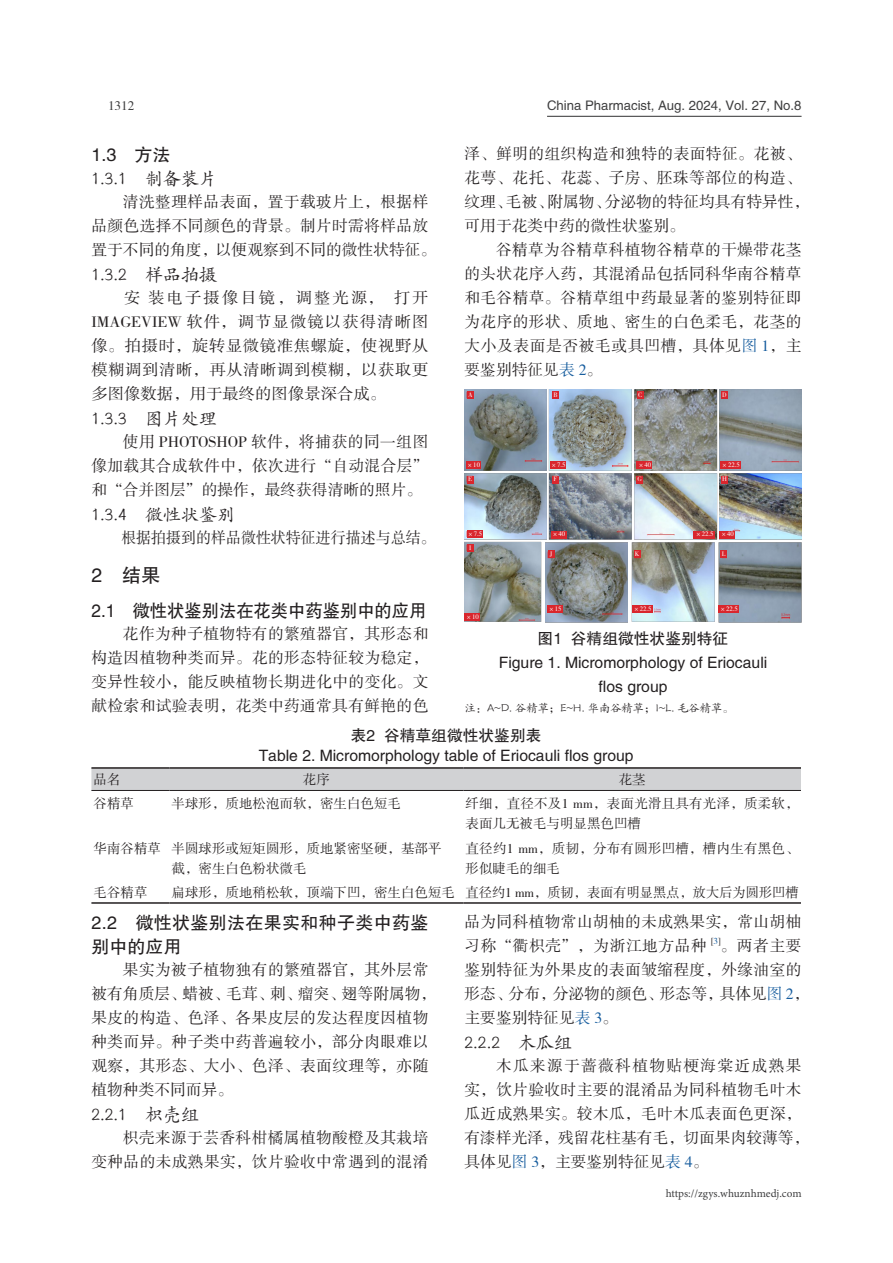
<style>
.page{position:relative;width:893px;height:1263px;background:#fff}
.page>*{position:absolute;margin:0;border:0;box-sizing:border-box;transform-origin:0 0}
._12_正文一级标题{font:19.5px "FZHTK GBK1 0";color:#231f20}
._13_1_三级标题{font:18px "FZKTK GBK1 0";color:#231f20}
._13_正文二级标题{font:18px/24px "FZHTK GBK1 0";letter-spacing:.02em;color:#231f20}
._13_正文二级标题-2{font:18px "FZHTK GBK1 0";color:#231f20;scale:.96 1}
._13_正文二级标题-3{font:18px "FZHTK GBK1 0";color:#231f20}
._11_正文{font:15.75px/24px "FZSSK GBK1 0";letter-spacing:.02em;color:#231f20}
._15_图表名{font:15.75px "FZHTK GBK1 0";color:#231f20}
._11_正文-2{font:15.75px/24px "FZSSK GBK1 0";letter-spacing:.02em;color:#231f20;text-align:justify;scale:1.04 1}
._11_正文-3{font:15.75px/24px "FZSSK GBK1 0";color:#231f20}
._11_正文-4{font:15.75px "FZSSK GBK1 0";color:#231f20;scale:.95 1}
._15_1_图表内容{font:13.5px/20.2px "FZSSK GBK1 0";color:#231f20}
.t1{font:13.2px "FZHTK GBK1 0";color:#3e3e3f}
.t2{font:13.2px "FZSSK GBK1 0";color:#3e3e3f}
._14_图表注释{font:11.25px "FZKTK GBK1 0";color:#231f20}
.t3{font:11.25px "Minion Pro";color:#3e3e3f}
._11_正文-5{font:9.15px "FZSSK GBK1 0";color:#231f20}
._15_1_图表内容-2{font:6.75px "FZSSK GBK1 0";color:#fff}
.s1{color:#175d9e}
</style>
<div class="page">
<hr style="left:547px;top:116px;width:254px;height:1px;background:#3e3e3f">
<img style="left:464px;top:389px;width:337px;height:233px">
<div style="left:91px;top:769px;width:710px;height:21px;background:#d1d2d4"></div>
<hr style="left:91px;top:902px;width:78px;height:2px;background:#231f20">
<hr style="left:169px;top:902px;width:294px;height:2px;background:#231f20">
<hr style="left:463px;top:902px;width:338px;height:2px;background:#231f20">
<hr style="left:91px;top:790px;width:78px;height:1px;background:#231f20">
<hr style="left:169px;top:790px;width:294px;height:1px;background:#231f20">
<hr style="left:463px;top:790px;width:338px;height:1px;background:#231f20">
<hr style="left:91px;top:767px;width:78px;height:2px;background:#231f20">
<hr style="left:169px;top:767px;width:294px;height:2px;background:#231f20">
<hr style="left:463px;top:767px;width:338px;height:2px;background:#231f20">
<div style="left:467px;top:391px;width:6px;height:8px;background:#d9262d"></div>
<div style="left:552px;top:391px;width:7px;height:8px;background:#d9262d"></div>
<div style="left:637px;top:391px;width:7px;height:8px;background:#d9262d"></div>
<div style="left:721px;top:391px;width:7px;height:8px;background:#d9262d"></div>
<div style="left:467px;top:476px;width:6px;height:8px;background:#d9262d"></div>
<div style="left:552px;top:476px;width:6px;height:8px;background:#d9262d"></div>
<div style="left:637px;top:476px;width:6px;height:8px;background:#d9262d"></div>
<div style="left:722px;top:476px;width:6px;height:8px;background:#d9262d"></div>
<div style="left:467px;top:544px;width:6px;height:8px;background:#d9262d"></div>
<div style="left:548px;top:550px;width:6px;height:8px;background:#d9262d"></div>
<div style="left:634px;top:550px;width:6px;height:8px;background:#d9262d"></div>
<div style="left:721px;top:550px;width:6px;height:8px;background:#d9262d"></div>
<div style="left:466px;top:461px;width:14px;height:8px;background:#d9262d"></div>
<div style="left:550px;top:461px;width:16px;height:8px;background:#d9262d"></div>
<div style="left:637px;top:461px;width:15px;height:8px;background:#d9262d"></div>
<div style="left:720px;top:461px;width:21px;height:8px;background:#d9262d"></div>
<div style="left:467px;top:530px;width:15px;height:8px;background:#d9262d"></div>
<div style="left:551px;top:531px;width:15px;height:8px;background:#d9262d"></div>
<div style="left:693px;top:531px;width:22px;height:8px;background:#d9262d"></div>
<div style="left:719px;top:531px;width:16px;height:8px;background:#d9262d"></div>
<div style="left:464px;top:613px;width:16px;height:8px;background:#d9262d"></div>
<div style="left:547px;top:605px;width:15px;height:8px;background:#d9262d"></div>
<div style="left:632px;top:605px;width:21px;height:8px;background:#d9262d"></div>
<div style="left:718px;top:605px;width:21px;height:8px;background:#d9262d"></div>
<p class="t2" style="left:108px;top:98px;width:28px">1312</p>
<p class="t1" style="left:547px;top:98px;width:256px">China Pharmacist, Aug. 2024, Vol. 27, No.8</p>
<p class="_11_正文-3" style="left:464px;top:142px;width:346px">泽、鲜明的组织构造和独特的表面特征。花被、花萼、花托、花蕊、子房、胚珠等部位的构造、纹理、毛被、附属物、分泌物的特征均具有特异性，可用于花类中药的微性状鉴别。</p>
<p class="_11_正文" style="left:464px;top:238px;width:339px;text-align:justify;text-indent:32px">谷精草为谷精草科植物谷精草的干燥带花茎的头状花序入药，其混淆品包括同科华南谷精草和毛谷精草。谷精草组中药最显著的鉴别特征即为花序的形状、质地、密生的白色柔毛，花茎的大小及表面是否被毛或具凹槽，具体见<span class="s1">图 1</span>，主要鉴别特征见<span class="s1">表 2</span>。</p>
<p class="_13_正文二级标题-3" style="left:91px;top:145px;width:80px">1.3 方法</p>
<p class="_13_1_三级标题" style="left:91px;top:169px;width:127px">1.3.1 制备装片</p>
<p class="_11_正文" style="left:91px;top:190px;width:346px;text-indent:32px">清洗整理样品表面，置于载玻片上，根据样品颜色选择不同颜色的背景。制片时需将样品放置于不同的角度，以便观察到不同的微性状特征。</p>
<p class="_13_1_三级标题" style="left:91px;top:265px;width:127px">1.3.2 样品拍摄</p>
<p class="_11_正文-2" style="left:91px;top:286px;width:326px;text-indent:33px">安装电子摄像目镜，调整光源， 打开IMAGEVIEW 软件，调节显微镜以获得清晰图像。拍摄时，旋转显微镜准焦螺旋，使视野从模糊调到清晰，再从清晰调到模糊，以获取更多图像数据，用于最终的图像景深合成。</p>
<p class="_13_1_三级标题" style="left:91px;top:409px;width:127px">1.3.3 图片处理</p>
<p class="_11_正文" style="left:91px;top:430px;width:339px;text-align:justify;text-indent:32px">使用 PHOTOSHOP 软件，将捕获的同一组图像加载其合成软件中，依次进行“自动混合层”和“合并图层”的操作，最终获得清晰的照片。</p>
<p class="_13_1_三级标题" style="left:91px;top:505px;width:145px">1.3.4 微性状鉴别</p>
<p class="_11_正文-4" style="left:121px;top:529px;width:332px">根据拍摄到的样品微性状特征进行描述与总结。</p>
<p class="_12_正文一级标题" style="left:91px;top:565px;width:71px">2 结果</p>
<p class="_13_正文二级标题-2" style="left:91px;top:601px;width:350px">2.1 微性状鉴别法在花类中药鉴别中的应用</p>
<p class="_11_正文" style="left:91px;top:622px;width:339px;text-align:justify;text-indent:32px">花作为种子植物特有的繁殖器官，其形态和构造因植物种类而异。花的形态特征较为稳定，变异性较小，能反映植物长期进化中的变化。文献检索和试验表明，花类中药通常具有鲜艳的色</p>
<p class="_15_1_图表内容-2" style="left:468px;top:391px;width:6px">A</p>
<p class="_15_1_图表内容-2" style="left:554px;top:391px;width:6px">B</p>
<p class="_15_1_图表内容-2" style="left:638px;top:391px;width:6px">C</p>
<p class="_15_1_图表内容-2" style="left:722px;top:391px;width:6px">D</p>
<p class="_15_1_图表内容-2" style="left:467px;top:461px;width:15px">×10</p>
<p class="_15_1_图表内容-2" style="left:550px;top:461px;width:17px">×7.5</p>
<p class="_15_1_图表内容-2" style="left:638px;top:461px;width:15px">×40</p>
<p class="_15_1_图表内容-2" style="left:721px;top:461px;width:20px">×22.5</p>
<p class="_15_1_图表内容-2" style="left:468px;top:476px;width:6px">E</p>
<p class="_15_1_图表内容-2" style="left:553px;top:476px;width:5px">F</p>
<p class="_15_1_图表内容-2" style="left:638px;top:476px;width:6px">G</p>
<p class="_15_1_图表内容-2" style="left:722px;top:476px;width:6px">H</p>
<p class="_15_1_图表内容-2" style="left:467px;top:530px;width:17px">×7.5</p>
<p class="_15_1_图表内容-2" style="left:552px;top:531px;width:15px">×40</p>
<p class="_15_1_图表内容-2" style="left:695px;top:531px;width:20px">×22.5</p>
<p class="_15_1_图表内容-2" style="left:720px;top:531px;width:15px">×40</p>
<p class="_15_1_图表内容-2" style="left:469px;top:544px;width:4px">I</p>
<p class="_15_1_图表内容-2" style="left:550px;top:550px;width:4px">J</p>
<p class="_15_1_图表内容-2" style="left:635px;top:550px;width:6px">K</p>
<p class="_15_1_图表内容-2" style="left:722px;top:550px;width:5px">L</p>
<p class="_15_1_图表内容-2" style="left:548px;top:605px;width:15px">×15</p>
<p class="_15_1_图表内容-2" style="left:633px;top:605px;width:20px">×22.5</p>
<p class="_15_1_图表内容-2" style="left:719px;top:605px;width:20px">×22.5</p>
<p class="_15_1_图表内容-2" style="left:465px;top:613px;width:15px">×10</p>
<p class="_15_图表名" style="left:538px;top:629px;width:192px">图1 谷精组微性状鉴别特征</p>
<p class="_15_图表名" style="left:499px;top:653px;width:270px">Figure 1. Micromorphology of Eriocauli</p>
<p class="_15_图表名" style="left:599px;top:677px;width:70px">flos group</p>
<p class="_14_图表注释" style="left:464px;top:702px;width:271px">注：A~D. 谷精草；E~H. 华南谷精草；I~L. 毛谷精草。</p>
<p class="_15_图表名" style="left:351px;top:727px;width:192px">表2 谷精草组微性状鉴别表</p>
<p class="_15_图表名" style="left:259px;top:747px;width:376px">Table 2. Micromorphology table of Eriocauli flos group</p>
<p class="_15_1_图表内容" style="left:94px;top:770px;width:29px">品名</p>
<p class="_15_1_图表内容" style="left:303px;top:770px;width:28px">花序</p>
<p class="_15_1_图表内容" style="left:619px;top:770px;width:28px">花茎</p>
<p class="_15_1_图表内容" style="left:94px;top:794px;width:42px">谷精草</p>
<p class="_15_1_图表内容" style="left:172px;top:794px;width:231px">半球形，质地松泡而软，密生白色短毛</p>
<p class="_15_1_图表内容" style="left:466px;top:794px;width:335px">纤细，直径不及1 mm，表面光滑且具有光泽，质柔软，表面几无被毛与明显黑色凹槽</p>
<p class="_15_1_图表内容" style="left:94px;top:839px;width:69px">华南谷精草</p>
<p class="_15_1_图表内容" style="left:172px;top:839px;width:272px">半圆球形或短矩圆形，质地紧密坚硬，基部平截，密生白色粉状微毛</p>
<p class="_15_1_图表内容" style="left:466px;top:839px;width:335px">直径约1 mm，质韧，分布有圆形凹槽，槽内生有黑色、形似睫毛的细毛</p>
<p class="_15_1_图表内容" style="left:94px;top:882px;width:56px">毛谷精草</p>
<p class="_15_1_图表内容" style="left:172px;top:882px;width:285px">扁球形，质地稍松软，顶端下凹，密生白色短毛</p>
<p class="_15_1_图表内容" style="left:466px;top:882px;width:335px">直径约1 mm，质韧，表面有明显黑点，放大后为圆形凹槽</p>
<p class="_13_正文二级标题" style="left:91px;top:911px;width:339px">2.2 微性状鉴别法在果实和种子类中药鉴别中的应用</p>
<p class="_11_正文" style="left:91px;top:959px;width:346px;text-indent:32px">果实为被子植物独有的繁殖器官，其外层常被有角质层、蜡被、毛茸、刺、瘤突、翅等附属物，果皮的构造、色泽、各果皮层的发达程度因植物种类而异。种子类中药普遍较小，部分肉眼难以观察，其形态、大小、色泽、表面纹理等，亦随植物种类不同而异。</p>
<p class="_13_1_三级标题" style="left:91px;top:1106px;width:109px">2.2.1 枳壳组</p>
<p class="_11_正文" style="left:91px;top:1127px;width:339px;text-align:right">枳壳来源于芸香科柑橘属植物酸橙及其栽培<br>变种品的未成熟果实，饮片验收中常遇到的混淆</p>
<p class="_11_正文" style="left:464px;top:911px;width:339px">品为同科植物常山胡柚的未成熟果实，常山胡柚习称“衢枳壳”，为浙江地方品种</p>
<p class="_11_正文-5" style="left:711px;top:936px;width:11px">[<span class="s1">3</span>]</p>
<p class="_11_正文" style="left:464px;top:935px;width:346px;text-indent:256px">。两者主要鉴别特征为外果皮的表面皱缩程度，外缘油室的形态、分布，分泌物的颜色、形态等，具体见<span class="s1">图 2</span>，主要鉴别特征见<span class="s1">表 3</span>。</p>
<p class="_13_1_三级标题" style="left:464px;top:1034px;width:109px">2.2.2 木瓜组</p>
<p class="_11_正文" style="left:464px;top:1055px;width:346px;text-indent:32px">木瓜来源于蔷薇科植物贴梗海棠近成熟果实，饮片验收时主要的混淆品为同科植物毛叶木瓜近成熟果实。较木瓜，毛叶木瓜表面色更深，有漆样光泽，残留花柱基有毛，切面果肉较薄等，具体见<span class="s1">图 3</span>，主要鉴别特征见<span class="s1">表 4</span>。</p>
<p class="t3" style="left:666px;top:1185px;width:137px">https://zgys.whuznhmedj.com</p>
</div>
